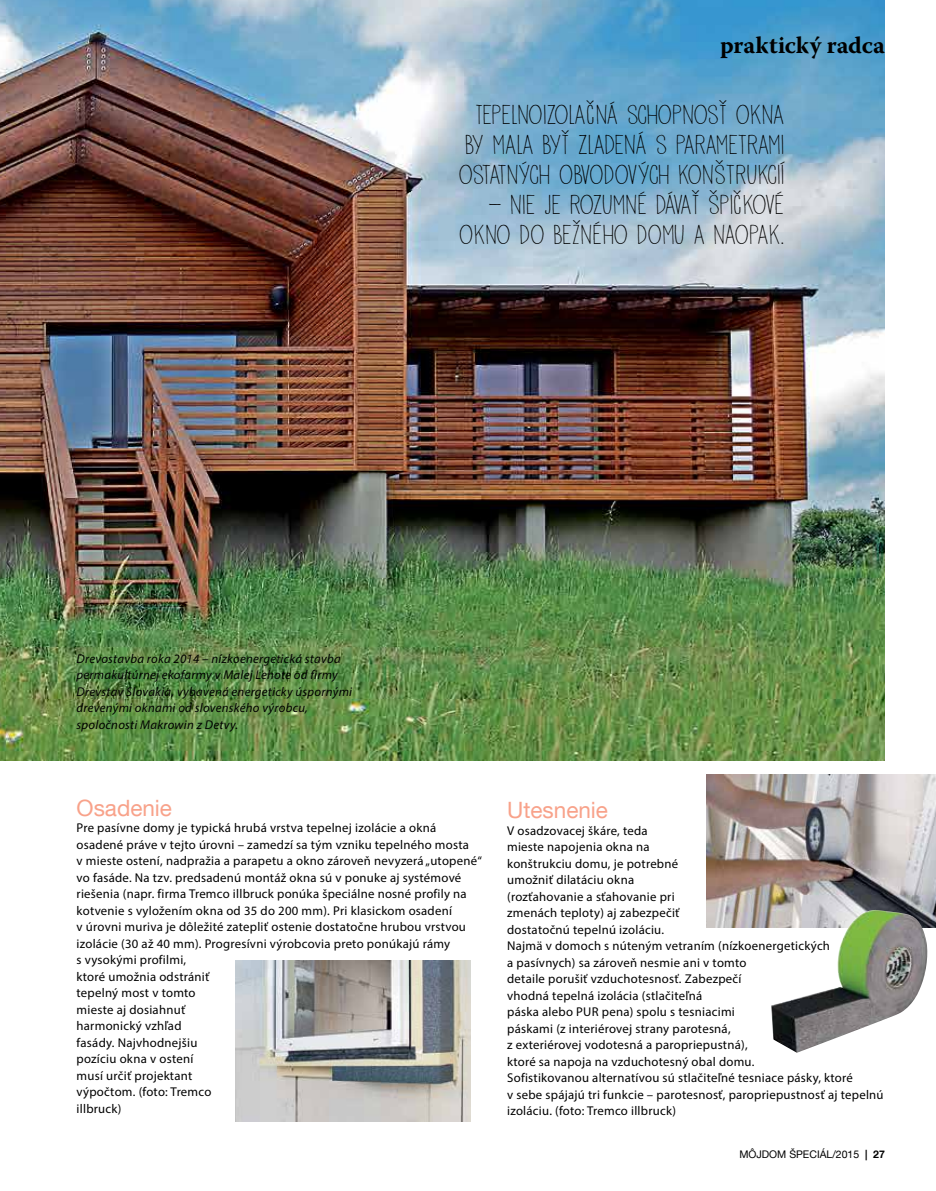
<style>
.page{position:relative;width:936px;height:1191px;background:#fff}
.page>*{position:absolute;margin:0;border:0;box-sizing:border-box;transform-origin:0 0}
.t1{font:24px/30px "DK Pisang";letter-spacing:-.01em;color:#000;text-align:justify}
.t2{font:700 24px "Warnock Pro";color:#000}
.t3{font:22.5px "Helvetica Neue LT Com";color:#f8a28a}
.t4{font:12.75px/16.5px "Myriad Pro";letter-spacing:.02em;color:#000}
.t5{font:italic 12.75px/16.5px "Myriad Pro";letter-spacing:.02em;color:#000}
.t6{font:10.5px "Helvetica Neue LT Com";color:#000}
.s1{font-weight:700}
</style>
<div class="page">
<img style="left:0;top:0;width:884px;height:760px">
<img style="left:235px;top:960px;width:235px;height:161px">
<img style="left:706px;top:774px;width:229px;height:153px">
<img style="left:771px;top:910px;width:157px;height:142px">
<h1 class="t2" style="left:720px;top:31px;width:166px">praktický radca</h1>
<h1 class="t1" style="left:458px;top:100px;width:327px;text-indent:16px">TEPELNOIZOLAČNÁ SCHOPNOSŤ OKNA BY MALA BYŤ ZLADENÁ S PARAMETRAMI OSTATNÝCH OBVODOVÝCH KONŠTRUKCIÍ</h1>
<h1 class="t1" style="left:459px;top:190px;width:327px;text-align:right">- NIE JE ROZUMNÉ DÁVAŤ ŠPIČKOVÉ<br>OKNO DO BEŽNÉHO DOMU A NAOPAK.</h1>
<p class="t5" style="left:77px;top:650px;width:277px">Drevostavba roka 2014 – nízkoenergetická stavba permakultúrnej ekofarmy v Malej Lehote od firmy Drevstav Slovakia, vybavená energeticky úspornými drevenými oknami od slovenského výrobcu, spoločnosti Makrowin z Detvy.</p>
<h2 class="t3" style="left:77px;top:793px;width:97px">Osadenie</h2>
<p class="t4" style="left:77px;top:819px;width:407px">Pre pasívne domy je typická hrubá vrstva tepelnej izolácie a okná osadené práve v tejto úrovni – zamedzí sa tým vzniku tepelného mosta<br>v mieste ostení, nadpražia a parapetu a okno zároveň nevyzerá „utopené“ vo fasáde. Na tzv. predsadenú montáž okna sú v ponuke aj systémové riešenia (napr. firma Tremco illbruck ponúka špeciálne nosné profily na kotvenie s vyložením okna od 35 do 200 mm). Pri klasickom osadení<br>v úrovni muriva je dôležité zatepliť ostenie dostatočne hrubou vrstvou izolácie (30 až 40 mm). Progresívni výrobcovia preto ponúkajú rámy<br>s vysokými profilmi,<br>ktoré umožnia odstrániť<br>tepelný most v tomto<br>mieste aj dosiahnuť<br>harmonický vzhľad<br>fasády. Najvhodnejšiu<br>pozíciu okna v ostení<br>musí určiť projektant<br>výpočtom. (foto: Tremco<br>illbruck)</p>
<h2 class="t3" style="left:507px;top:796px;width:102px">Utesnenie</h2>
<p class="t4" style="left:507px;top:822px;width:378px">V osadzovacej škáre, teda<br>mieste napojenia okna na<br>konštrukciu domu, je potrebné<br>umožniť dilatáciu okna<br>(rozťahovanie a sťahovanie pri<br>zmenách teploty) aj zabezpečiť<br>dostatočnú tepelnú izoláciu.<br>Najmä v domoch s núteným vetraním (nízkoenergetických<br>a pasívnych) sa zároveň nesmie ani v tomto<br>detaile porušiť vzduchotesnosť. Zabezpečí<br>vhodná tepelná izolácia (stlačiteľná<br>páska alebo PUR pena) spolu s tesniacimi<br>páskami (z interiérovej strany parotesná,<br>z exteriérovej vodotesná a paropriepustná),<br>ktoré sa napoja na vzduchotesný obal domu.<br>Sofistikovanou alternatívou sú stlačiteľné tesniace pásky, ktoré<br>v sebe spájajú tri funkcie – parotesnosť, paropriepustnosť aj tepelnú izoláciu. (foto: Tremco illbruck)</p>
<p class="t6" style="left:739px;top:1147px;width:147px">môjdom Špeciál/2015 <span class="s1">| 27</span></p>
</div>
